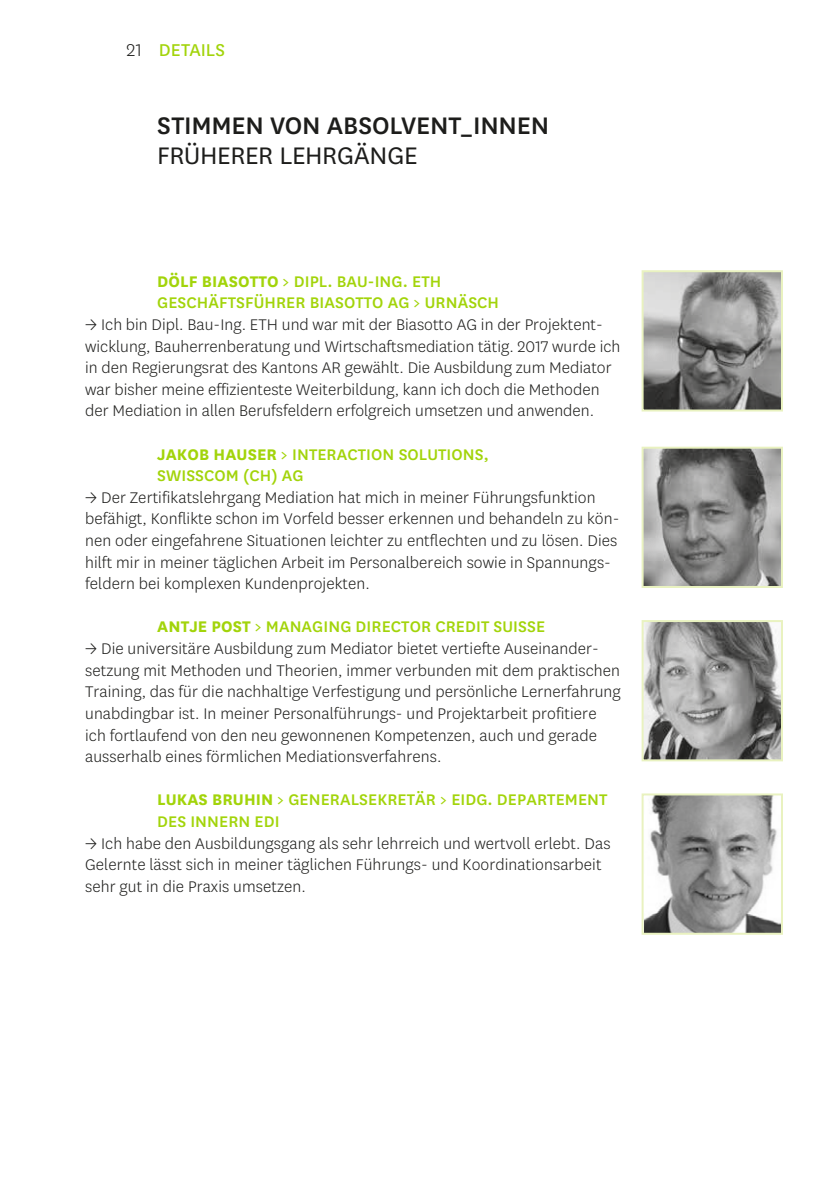
<style>
.page{position:relative;width:840px;height:1191px;background:#fff}
.page>*{position:absolute;margin:0;border:0;box-sizing:border-box;transform-origin:0 0}
.t1{font:500 28px "National Uni Fr";letter-spacing:-.005em;color:#1d1d1b}
.t2{font:28px "National Uni Fr";letter-spacing:-.015em;color:#1d1d1b}
.t3{font:20px "National Uni Fr";letter-spacing:.005em;color:#a2d40a}
.t4{font:300 18px/21.6px "National Uni Fr";letter-spacing:.005em;color:#1d1d1b}
.t5{font:500 18px/21.6px "National Uni Fr";letter-spacing:.005em;color:#a2d40a}
.s1{font-weight:300;color:#1d1d1b}
.s2{font-weight:700}
</style>
<div class="page">
<hr style="left:0;top:0;width:1px;height:1191px;background:#a2d40a">
<img style="left:644px;top:273px;width:135px;height:135px">
<div style="left:641px;top:270px;width:141px;height:141px;border:2px solid #e9f2c0"></div>
<img style="left:644px;top:623px;width:135px;height:135px">
<div style="left:641px;top:620px;width:141px;height:141px;border:2px solid #e9f2c0"></div>
<img style="left:644px;top:450px;width:135px;height:135px">
<div style="left:641px;top:447px;width:141px;height:141px;border:2px solid #e9f2c0"></div>
<img style="left:644px;top:796px;width:135px;height:135px">
<div style="left:641px;top:793px;width:141px;height:141px;border:2px solid #e9f2c0"></div>
<p class="t3" style="left:126px;top:37px;width:100px"><span class="s1">21</span> DETAILS</p>
<h1 class="t1" style="left:157px;top:107px;width:393px">STIMMEN VON ABSOLVENT_INNEN</h1>
<h1 class="t2" style="left:157px;top:138px;width:262px">FRÜHERER LEHRGÄNGE</h1>
<p class="t5" style="left:157px;top:269px;width:343px"><span class="s2">DÖLF BIASOTTO</span> &gt; DIPL. BAU-ING. ETH<br>GESCHÄFTSFÜHRER BIASOTTO AG &gt; URNÄSCH</p>
<p class="t4" style="left:85px;top:313px;width:536px">→ Ich bin Dipl. Bau-Ing. ETH und war mit der Biasotto AG in der Projektent&shy;wicklung, Bauherrenberatung und Wirtschaftsmediation tätig. 2017 wurde ich in den Regierungsrat des Kantons AR gewählt. Die Ausbildung zum Mediator war bisher meine effizienteste Weiterbildung, kann ich doch die Methoden der Mediation in allen Berufsfeldern erfolgreich umsetzen und anwenden.</p>
<p class="t5" style="left:157px;top:442px;width:333px"><span class="s2">JAKOB HAUSER</span> &gt; INTERACTION SOLUTIONS,<br>SWISSCOM (CH) AG</p>
<p class="t4" style="left:85px;top:486px;width:535px">→ Der Zertifikatslehrgang Mediation hat mich in meiner Führungsfunktion befähigt, Konflikte schon im Vorfeld besser erkennen und behandeln zu kön&shy;nen oder eingefahrene Situationen leichter zu entflechten und zu lösen. Dies hilft mir in meiner täglichen Arbeit im Personalbereich sowie in Spannungs&shy;feldern bei komplexen Kundenprojekten.</p>
<p class="t5" style="left:157px;top:615px;width:389px"><span class="s2">ANTJE POST</span> &gt; MANAGING DIRECTOR CREDIT SUISSE</p>
<p class="t4" style="left:85px;top:637px;width:537px">→ Die universitäre Ausbildung zum Mediator bietet vertiefte Auseinander&shy;setzung mit Methoden und Theorien, immer verbunden mit dem praktischen Training, das für die nachhaltige Verfestigung und persönliche Lernerfahrung unabdingbar ist. In meiner Personalführungs- und Projektarbeit profitiere ich fortlaufend von den neu gewonnenen Kompetenzen, auch und gerade ausserhalb eines förmlichen Mediationsverfahrens.</p>
<p class="t5" style="left:157px;top:788px;width:451px"><span class="s2">LUKAS BRUHIN</span> &gt; GENERALSEKRETÄR &gt; EIDG. DEPARTEMENT<br>DES INNERN EDI</p>
<p class="t4" style="left:85px;top:831px;width:526px">→ Ich habe den Ausbildungsgang als sehr lehrreich und wertvoll erlebt. Das<br>Gelernte lässt sich in meiner täglichen Führungs- und Koordinationsarbeit sehr gut in die Praxis umsetzen.</p>
</div>
